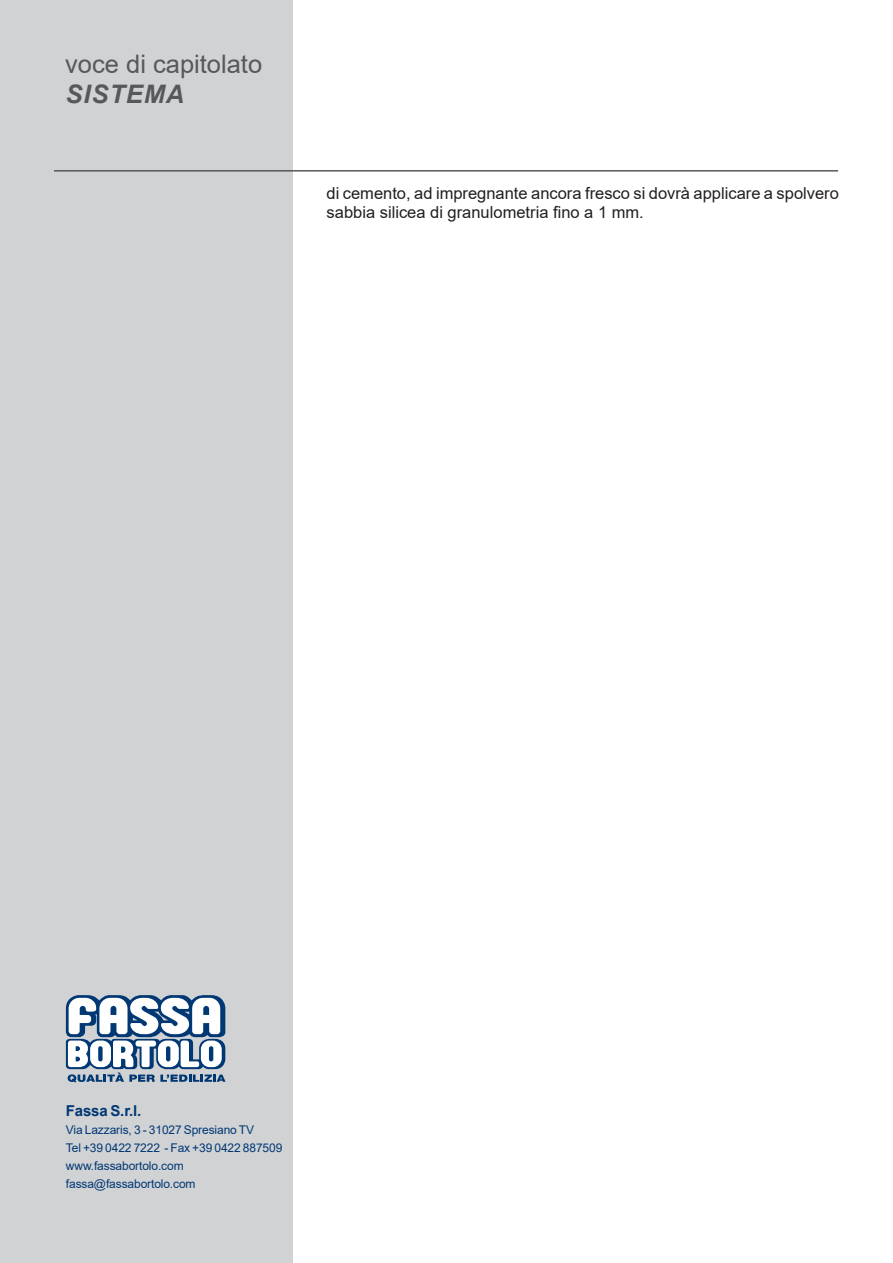
<style>
.page{position:relative;width:893px;height:1263px;background:#fff}
.page>*{position:absolute;margin:0;border:0;box-sizing:border-box;transform-origin:0 0}
.t1{font:25.5px "Arial";color:#57585a}
.t2{font:italic 700 25.5px "Arial";letter-spacing:.035em;color:#57585a}
.t3{font:16.5px/19.8px "Arial";color:#231f20}
.t4{font:700 15px "Arial";letter-spacing:-.01em;color:#013874}
.t5{font:12px/18px "Arial";letter-spacing:-.01em;color:#013874}
</style>
<div class="page">
<div style="left:0;top:0;width:293px;height:1263px;background:#d1d2d4"></div>
<svg style="left:66px;top:995px;width:160px;height:87px;background:#9eb1c6"></svg>
<hr style="left:54px;top:170px;width:784px;height:2px;background:#57585a">
<h1 class="t1" style="left:65px;top:46px;width:199px">voce di capitolato</h1>
<h1 class="t2" style="left:66px;top:77px;width:120px">SISTEMA</h1>
<p class="t3" style="left:327px;top:183px;width:514px">di cemento, ad impregnante ancora fresco si dovrà applicare a spolvero sabbia silicea di granulometria fino a 1 mm.</p>
<p class="t4" style="left:66px;top:1100px;width:77px">Fassa S.r.l.</p>
<p class="t5" style="left:66px;top:1121px;width:218px">Via Lazzaris, 3 - 31027 Spresiano TV<br>Tel +39 0422 7222 - Fax +39 0422 887509 www.fassabortolo.com fassa@fassabortolo.com</p>
</div>
